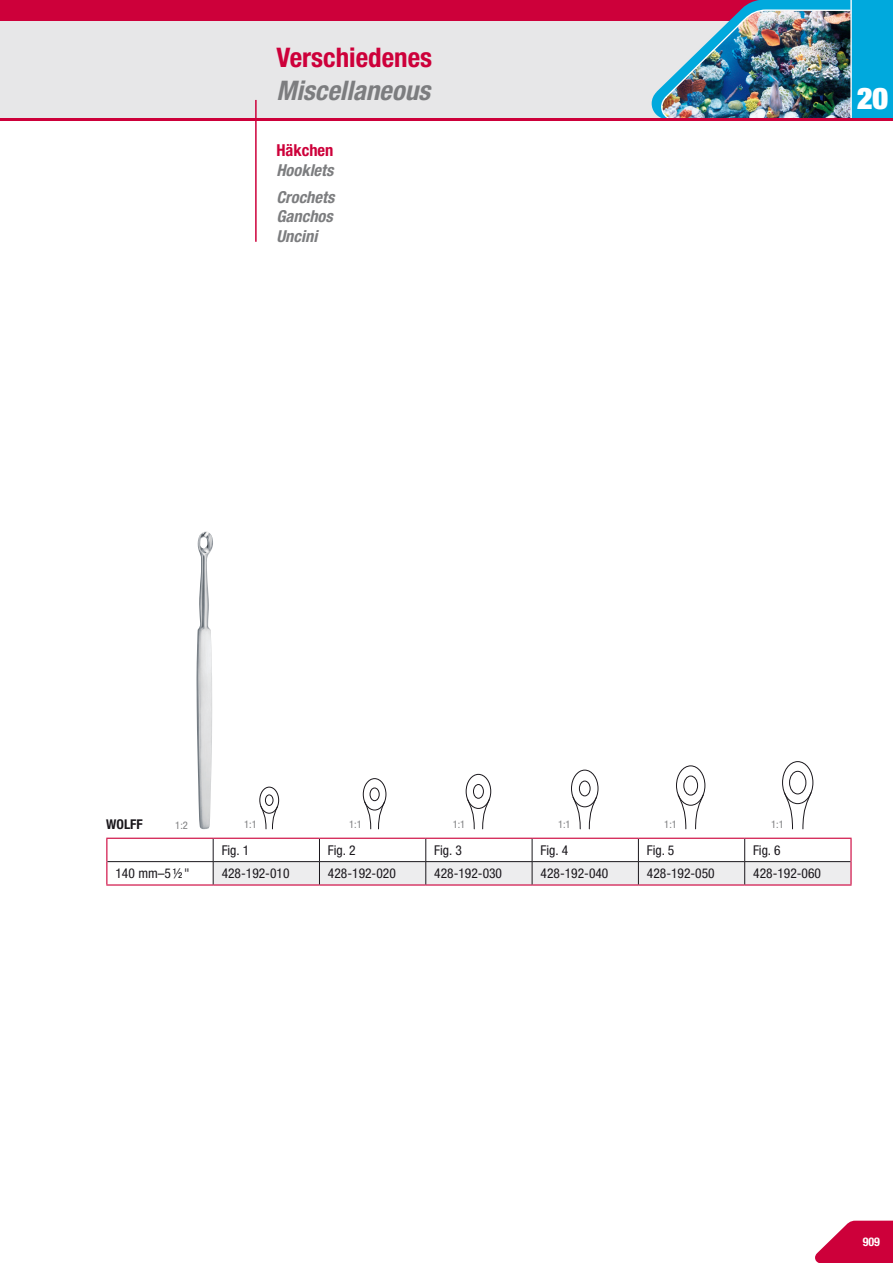
<style>
.page{position:relative;width:893px;height:1263px;background:#fff}
.page>*{position:absolute;margin:0;border:0;box-sizing:border-box;transform-origin:0 0}
.t1{font:900 condensed 30px "Helvetica Neue LT Std";color:#fff}
.t2{font:700 condensed 27px "Helvetica Neue LT Std";color:#cd003a}
.t3{font:italic 700 condensed 27px "Helvetica Neue LT Std";color:#7c7d7f}
.t4{font:italic 700 condensed 16.5px/27px "Helvetica Neue LT Std";color:#7c7d7f}
.t5{font:700 condensed 16.5px "Helvetica Neue LT Std";color:#cd003a}
.t6{font:condensed 13.5px "Helvetica Neue LT Std";color:#1a171c}
.t7{font:700 condensed 13.5px "Helvetica Neue LT Std";color:#1a171c}
.t8{font:700 condensed 12px "Helvetica Neue LT Std";color:#fff}
.t9{font:condensed 10.5px "Helvetica Neue LT Std";color:#7c7d7f}
</style>
<div class="page">
<div style="left:0;top:0;width:893px;height:21px;background:#cd003a"></div>
<div style="left:0;top:21px;width:893px;height:98px;background:#e7e7e8"></div>
<svg style="left:815px;top:1220px;width:78px;height:43px"></svg>
<hr style="left:819px;top:1262px;width:74px;height:1px;background:#cd003a">
<hr style="left:255px;top:100px;width:2px;height:142px;background:#cd003a">
<img style="left:652px;top:0;width:241px;height:119px">
<hr style="left:850px;top:0;width:2px;height:120px;background:#fff">
<hr style="left:0;top:119px;width:893px;height:2px;background:#cd003a">
<hr style="left:106px;top:838px;width:107px;height:1px;background:#cd003a">
<hr style="left:213px;top:838px;width:106px;height:1px;background:#cd003a">
<hr style="left:319px;top:838px;width:107px;height:1px;background:#cd003a">
<hr style="left:426px;top:838px;width:106px;height:1px;background:#cd003a">
<hr style="left:532px;top:838px;width:106px;height:1px;background:#cd003a">
<hr style="left:638px;top:838px;width:107px;height:1px;background:#cd003a">
<hr style="left:745px;top:838px;width:107px;height:1px;background:#cd003a">
<hr style="left:850px;top:839px;width:2px;height:23px;background:#cd003a">
<svg style="left:106px;top:839px;width:1px;height:45px"></svg>
<hr style="left:850px;top:862px;width:2px;height:22px;background:#cd003a">
<hr style="left:106px;top:884px;width:107px;height:1px;background:#cd003a">
<hr style="left:745px;top:884px;width:107px;height:1px;background:#cd003a">
<hr style="left:107px;top:861px;width:106px;height:1px;background:#1a171c">
<svg style="left:213px;top:839px;width:638px;height:46px"></svg>
<div style="left:259px;top:787px;width:20px;height:27px;border:1px solid #1a171c;border-radius:50%"></div>
<div style="left:265px;top:794px;width:8px;height:12px;border:1px solid #1a171c;border-radius:50%"></div>
<svg style="left:260px;top:805px;width:18px;height:24px"></svg>
<div style="left:363px;top:778px;width:23px;height:32px;border:1px solid #1a171c;border-radius:50%"></div>
<div style="left:370px;top:788px;width:10px;height:13px;border:1px solid #1a171c;border-radius:50%"></div>
<svg style="left:364px;top:801px;width:7px;height:28px"></svg>
<svg style="left:378px;top:801px;width:8px;height:28px"></svg>
<div style="left:466px;top:774px;width:25px;height:35px;border:1px solid #1a171c;border-radius:50%"></div>
<div style="left:473px;top:784px;width:11px;height:15px;border:1px solid #1a171c;border-radius:50%"></div>
<svg style="left:467px;top:798px;width:8px;height:31px"></svg>
<svg style="left:482px;top:798px;width:8px;height:31px"></svg>
<div style="left:571px;top:770px;width:27px;height:37px;border:1px solid #1a171c;border-radius:50%"></div>
<div style="left:579px;top:781px;width:11px;height:15px;border:1px solid #1a171c;border-radius:50%"></div>
<svg style="left:572px;top:796px;width:9px;height:33px"></svg>
<svg style="left:588px;top:796px;width:9px;height:33px"></svg>
<div style="left:676px;top:765px;width:29px;height:41px;border:1px solid #1a171c;border-radius:50%"></div>
<div style="left:683px;top:776px;width:15px;height:19px;border:1px solid #1a171c;border-radius:50%"></div>
<svg style="left:677px;top:794px;width:10px;height:35px"></svg>
<svg style="left:695px;top:794px;width:9px;height:35px"></svg>
<div style="left:782px;top:761px;width:31px;height:43px;border:1px solid #1a171c;border-radius:50%"></div>
<div style="left:789px;top:771px;width:17px;height:23px;border:1px solid #1a171c;border-radius:50%"></div>
<svg style="left:783px;top:792px;width:10px;height:37px"></svg>
<svg style="left:802px;top:792px;width:10px;height:37px"></svg>
<img style="left:197px;top:531px;width:16px;height:298px">
<h2 class="t2" style="left:276px;top:41px;width:157px">Verschiedenes</h2>
<h2 class="t3" style="left:276px;top:74px;width:155px">Miscellaneous</h2>
<p class="t5" style="left:276px;top:140px;width:59px">Häkchen</p>
<p class="t4" style="left:276px;top:157px;width:60px">Hooklets<br>Crochets</p>
<p class="t4" style="left:276px;top:207px;width:58px;line-height:19.5px">Ganchos<br>Uncini</p>
<h1 class="t1" style="left:857px;top:79px;width:33px">20</h1>
<p class="t7" style="left:106px;top:816px;width:31px">Wolff</p>
<p class="t9" style="left:175px;top:819px;width:14px">1:2</p>
<p class="t9" style="left:244px;top:818px;width:14px">1:1</p>
<p class="t9" style="left:349px;top:818px;width:14px">1:1</p>
<p class="t9" style="left:453px;top:818px;width:14px">1:1</p>
<p class="t9" style="left:558px;top:818px;width:14px">1:1</p>
<p class="t9" style="left:664px;top:818px;width:14px">1:1</p>
<p class="t9" style="left:771px;top:818px;width:14px">1:1</p>
<p class="t6" style="left:222px;top:842px;width:29px">Fig. 1</p>
<p class="t6" style="left:328px;top:842px;width:29px">Fig. 2</p>
<p class="t6" style="left:434px;top:842px;width:29px">Fig. 3</p>
<p class="t6" style="left:541px;top:842px;width:29px">Fig. 4</p>
<p class="t6" style="left:647px;top:842px;width:29px">Fig. 5</p>
<p class="t6" style="left:753px;top:842px;width:29px">Fig. 6</p>
<p class="t6" style="left:115px;top:865px;width:76px">140 mm–5½"</p>
<p class="t6" style="left:222px;top:865px;width:69px">428-192-010</p>
<p class="t6" style="left:328px;top:865px;width:69px">428-192-020</p>
<p class="t6" style="left:434px;top:865px;width:69px">428-192-030</p>
<p class="t6" style="left:541px;top:865px;width:69px">428-192-040</p>
<p class="t6" style="left:647px;top:865px;width:69px">428-192-050</p>
<p class="t6" style="left:753px;top:865px;width:69px">428-192-060</p>
<p class="t8" style="left:863px;top:1235px;width:19px">909</p>
</div>
